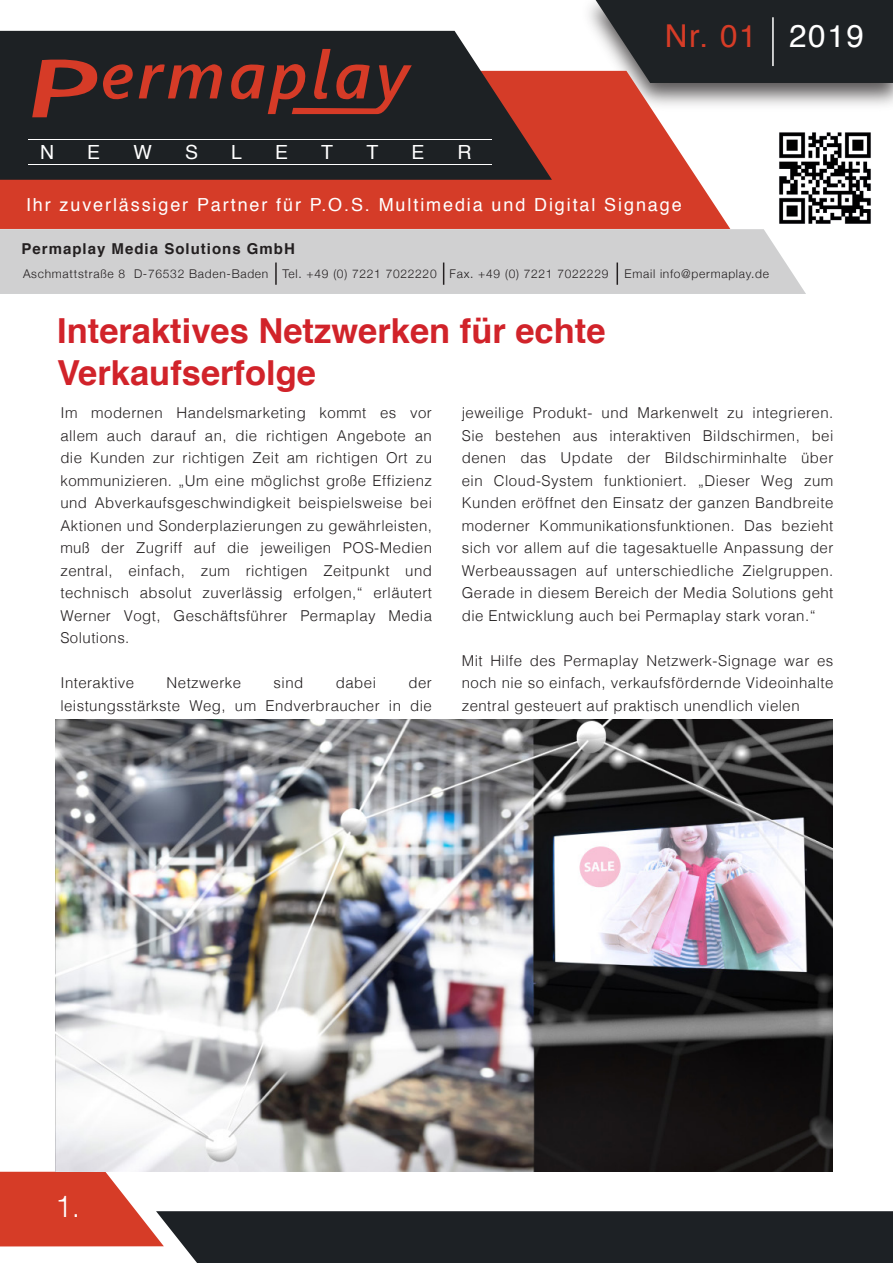
<style>
.page{position:relative;width:893px;height:1263px;background:#fff}
.page>*{position:absolute;margin:0;border:0;box-sizing:border-box;transform-origin:0 0}
.t1{font:700 34.5px/42px "Helvetica";color:#d1232a}
.t2{font:31.5px "Helvetica";letter-spacing:.05em;color:#d63c27}
.t3{font:300 30px "Helvetica";color:#fff}
.t4{font:19.5px "Helvetica";color:#fff}
.t5{font:18px "Helvetica";letter-spacing:.105em;color:#fff}
.t6{font:300 15px/22.5px "Helvetica";letter-spacing:.03em;color:#231f20;text-align:justify}
.t7{font:700 15px "Helvetica";letter-spacing:.065em;color:#231f20}
.t8{font:300 12px "Helvetica Neue";letter-spacing:.06em;color:#231f20}
.s1{color:#fff}
</style>
<div class="page">
<img style="left:572px;top:0;width:321px;height:106px">
<svg style="left:596px;top:0;width:297px;height:83px"></svg>
<div style="left:0;top:229px;width:806px;height:65px;background:#d0d0d1"></div>
<svg style="left:0;top:71px;width:730px;height:158px;fill:#d53c28"></svg>
<svg style="left:0;top:31px;width:552px;height:149px;fill:#1d2124"></svg>
<svg style="left:32px;top:57px;width:101px;height:60px"></svg>
<svg style="left:139px;top:62px;width:83px;height:36px"></svg>
<svg style="left:229px;top:49px;width:183px;height:65px"></svg>
<hr style="left:28px;top:140px;width:464px;height:1px;background:#fff">
<hr style="left:28px;top:164px;width:464px;height:1px;background:#fff">
<hr style="left:772px;top:17px;width:2px;height:49px;background:#fff">
<img style="left:773px;top:132px;width:98px;height:99px">
<hr style="left:275px;top:263px;width:2px;height:22px;background:#231f20">
<svg style="left:443px;top:263px;width:1px;height:22px"></svg>
<hr style="left:616px;top:263px;width:2px;height:22px;background:#231f20">
<svg style="left:0;top:1172px;width:893px;height:91px"></svg>
<img style="left:55px;top:719px;width:777px;height:452px">
<h3 class="t4" style="left:40px;top:137px;width:16px">N</h3>
<h3 class="t4" style="left:87px;top:137px;width:15px">E</h3>
<h3 class="t4" style="left:133px;top:137px;width:20px">W</h3>
<h3 class="t4" style="left:185px;top:137px;width:15px">S</h3>
<h3 class="t4" style="left:231px;top:137px;width:12px">L</h3>
<h3 class="t4" style="left:275px;top:137px;width:15px">E</h3>
<h3 class="t4" style="left:321px;top:137px;width:13px">T</h3>
<h3 class="t4" style="left:366px;top:137px;width:13px">T</h3>
<h3 class="t4" style="left:411px;top:137px;width:15px">E</h3>
<h3 class="t4" style="left:458px;top:137px;width:16px">R</h3>
<h2 class="t2" style="left:665px;top:12px;width:201px">Nr. 01 <span class="s1">2019</span></h2>
<p class="t5" style="left:26px;top:191px;width:657px">Ihr zuverlässiger Partner für P.O.S. Multimedia und Digital Signage</p>
<p class="t7" style="left:22px;top:236px;width:275px">Permaplay Media Solutions GmbH</p>
<p class="t8" style="left:23px;top:264px;width:587px">Aschmattstraße 8 D-76532 Baden-Baden Tel. +49 (0) 7221 7022220 Fax. +49 (0) 7221 7022229</p>
<p class="t8" style="left:625px;top:264px;width:146px">Email info@permaplay.de</p>
<h1 class="t1" style="left:57px;top:310px;width:550px">Interaktives Netzwerken für echte<br>Verkaufserfolge</h1>
<p class="t6" style="left:60px;top:401px;width:373px">Im modernen Handelsmarketing kommt es vor allem auch darauf an, die richtigen Angebote an die Kunden zur richtigen Zeit am richtigen Ort zu kommunizieren. „Um eine möglichst große Effizienz und Abverkaufsgeschwindigkeit beispielsweise bei Aktionen und Sonderplazierungen zu gewährleisten, muß der Zugriff auf die jeweiligen POS-Medien zentral, einfach, zum richtigen Zeitpunkt und technisch absolut zuverlässig erfolgen,“ erläutert Werner Vogt, Geschäftsführer Permaplay Media Solutions.</p>
<p class="t6" style="left:60px;top:671px;width:75px">Interaktive</p>
<p class="t6" style="left:167px;top:671px;width:76px">Netzwerke</p>
<p class="t6" style="left:274px;top:671px;width:31px">sind</p>
<p class="t6" style="left:336px;top:671px;width:42px">dabei</p>
<p class="t6" style="left:60px;top:671px;width:373px;text-align:right">der<br>leistungsstärkste Weg, um Endverbraucher in die</p>
<p class="t6" style="left:462px;top:401px;width:373px">jeweilige Produkt- und Markenwelt zu integrieren.<br>Sie bestehen aus interaktiven Bildschirmen, bei denen das Update der Bildschirminhalte über ein Cloud-System funktioniert. „Dieser Weg zum Kunden eröffnet den Einsatz der ganzen Bandbreite moderner Kommunikationsfunktionen. Das bezieht sich vor allem auf die tagesaktuelle Anpassung der Werbeaussagen auf unterschiedliche Zielgruppen.<br>Gerade in diesem Bereich der Media Solutions geht die Entwicklung auch bei Permaplay stark voran.“</p>
<p class="t6" style="left:462px;top:648px;width:373px">Mit Hilfe des Permaplay Netzwerk-Signage war es noch nie so einfach, verkaufsfördernde Videoinhalte zentral gesteuert auf praktisch unendlich vielen</p>
<h3 class="t3" style="left:55px;top:1181px;width:27px">1.</h3>
</div>
